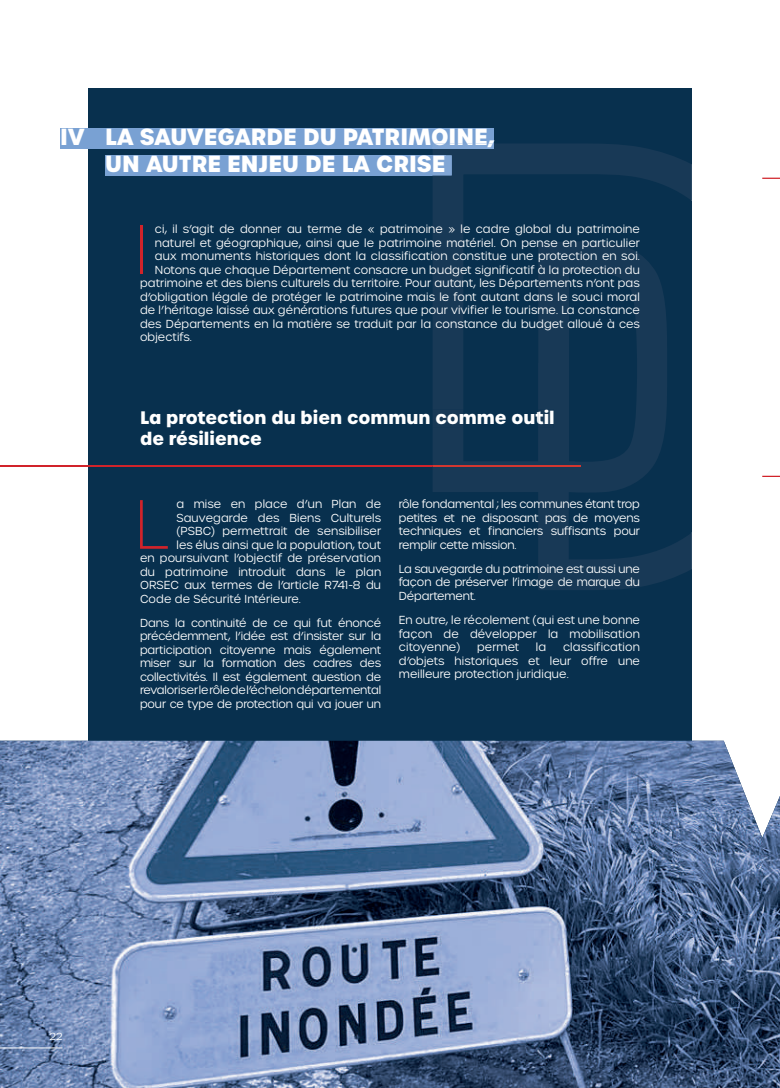
<style>
.page{position:relative;width:780px;height:1088px;background:#fff}
.page>*{position:absolute;margin:0;border:0;box-sizing:border-box;transform-origin:0 0}
.t1{font:100 67.25px "Urbane";color:#d1232a}
.t2{font:700 22.5px/27px "Urbane";color:#fff;text-align:center}
.t3{font:700 17.5px "Urbane";color:#fff}
.t4{font:300 11.25px/13.5px "Urbane";letter-spacing:.01em;color:#fff;text-align:justify}
.t5{font:300 10px "Urbane";color:#fff}
</style>
<div class="page">
<div style="left:89px;top:89px;width:602px;height:910px;background:#08304e"></div>
<div style="left:60px;top:128px;width:434px;height:20px;background:#79a1d3"></div>
<div style="left:105px;top:155px;width:346px;height:20px;background:#79a1d3"></div>
<hr style="left:0;top:465px;width:580px;height:1px;background:#d1232a">
<svg style="left:432px;top:144px;width:259px;height:446px"></svg>
<hr style="left:432px;top:147px;width:62px;height:1px;background:#81a6d5">
<svg style="left:432px;top:143px;width:63px;height:4px"></svg>
<svg style="left:432px;top:155px;width:19px;height:20px"></svg>
<div style="left:432px;top:155px;width:13px;height:17px;background:#81a6d5"></div>
<svg style="left:432px;top:409px;width:121px;height:18px"></svg>
<hr style="left:432px;top:465px;width:148px;height:1px;background:#d43730">
<img style="left:0;top:741px;width:780px;height:347px">
<svg style="left:691px;top:164px;width:89px;height:405px"></svg>
<hr style="left:0;top:1047px;width:63px;height:1px;background:#fff">
<h2 class="t2" style="left:60px;top:123px;width:435px">IV LA SAUVEGARDE DU PATRIMOINE,<br>UN AUTRE ENJEU DE LA CRISE</h2>
<h1 class="t1" style="left:135px;top:207px;width:15px">I</h1>
<p class="t4" style="left:155px;top:222px;width:486px">ci, il s’agit de donner au terme de « patrimoine » le cadre global du patrimoine</p>
<p class="t4" style="left:155px;top:236px;width:486px">naturel et géographique, ainsi que le patrimoine matériel. On pense en particulier</p>
<p class="t4" style="left:155px;top:249px;width:486px">aux monuments historiques dont la classification constitue une protection en soi.</p>
<p class="t4" style="left:155px;top:263px;width:486px">Notons que chaque Département consacre un budget significatif à la protection du</p>
<p class="t4" style="left:140px;top:276px;width:501px">patrimoine et des biens culturels du territoire. Pour autant, les Départements n’ont pas</p>
<p class="t4" style="left:140px;top:290px;width:501px">d’obligation légale de protéger le patrimoine mais le font autant dans le souci moral</p>
<p class="t4" style="left:140px;top:303px;width:501px">de l’héritage laissé aux générations futures que pour vivifier le tourisme. La constance</p>
<p class="t4" style="left:140px;top:317px;width:501px">des Départements en la matière se traduit par la constance du budget alloué à ces</p>
<p class="t4" style="left:140px;top:330px;width:53px">objectifs.</p>
<h3 class="t3" style="left:140px;top:405px;width:416px">La protection du bien commun comme outil</h3>
<h3 class="t3" style="left:140px;top:426px;width:123px">de résilience</h3>
<h1 class="t1" style="left:135px;top:482px;width:37px">L</h1>
<p class="t4" style="left:176px;top:497px;width:206px">a mise en place d’un Plan de</p>
<p class="t4" style="left:176px;top:511px;width:206px">Sauvegarde des Biens Culturels</p>
<p class="t4" style="left:176px;top:524px;width:206px">(PSBC) permettrait de sensibiliser</p>
<p class="t4" style="left:176px;top:538px;width:206px">les élus ainsi que la population, tout</p>
<p class="t4" style="left:140px;top:551px;width:242px">en poursuivant l’objectif de préservation</p>
<p class="t4" style="left:140px;top:565px;width:242px">du patrimoine introduit dans le plan</p>
<p class="t4" style="left:140px;top:578px;width:242px">ORSEC aux termes de l’article R741-8 du</p>
<p class="t4" style="left:140px;top:592px;width:162px">Code de Sécurité Intérieure.</p>
<p class="t4" style="left:140px;top:616px;width:242px">Dans la continuité de ce qui fut énoncé précédemment, l’idée est d’insister sur la participation citoyenne mais également miser sur la formation des cadres des collectivités. Il est également question de revaloriser le rôle de l’échelon départemental pour ce type de protection qui va jouer un</p>
<p class="t4" style="left:399px;top:497px;width:242px">rôle fondamental ; les communes étant trop petites et ne disposant pas de moyens techniques et financiers suffisants pour remplir cette mission.</p>
<p class="t4" style="left:399px;top:562px;width:242px">La sauvegarde du patrimoine est aussi une façon de préserver l’image de marque du Département.</p>
<p class="t4" style="left:399px;top:613px;width:242px">En outre, le récolement (qui est une bonne façon de développer la mobilisation citoyenne)</p>
<p class="t4" style="left:399px;top:640px;width:242px;text-indent:164px">classification d’objets historiques et leur offre une meilleure protection juridique.</p>
<p class="t4" style="left:477px;top:640px;width:44px">permet</p>
<p class="t4" style="left:536px;top:640px;width:12px">la</p>
<p class="t5" style="left:50px;top:1030px;width:14px">22</p>
</div>
